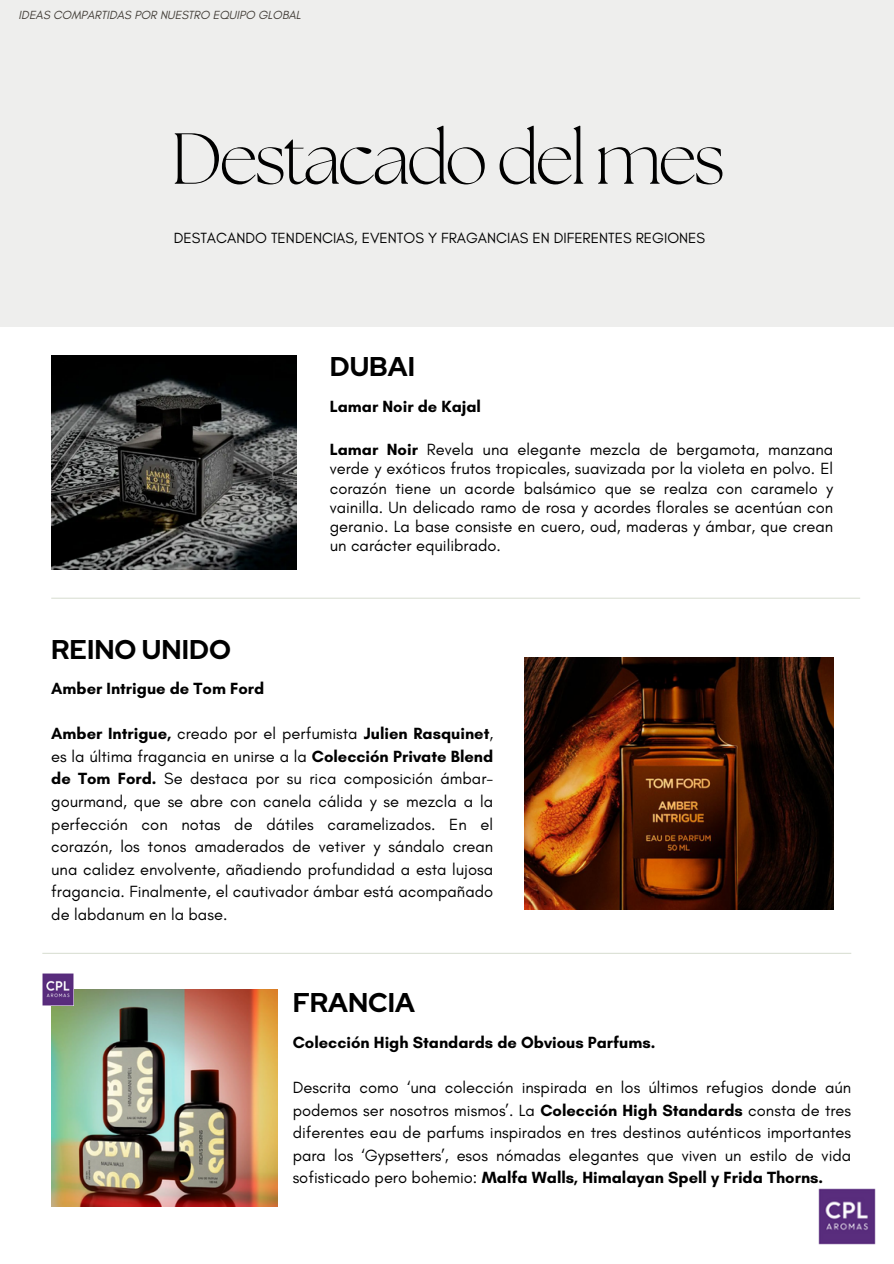
<style>
.page{position:relative;width:894px;height:1264px;background:#fff}
.page>*{position:absolute;margin:0;border:0;box-sizing:border-box;transform-origin:0 0}
.t1{font:300 72px "The Seasons";letter-spacing:-.05em;color:#000}
.t2{font:700 27px "Red Hat Display";color:#000}
.t3{font:16.5px/22.5px "Glacial Indifference";color:#000;text-align:justify}
.t4{font:700 16.5px "Glacial Indifference";color:#000}
.t5{font:15px "Glacial Indifference";color:#000}
.t6{font:italic 12px "Glacial Indifference";color:#423d37}
.s1{font-weight:700}
</style>
<div class="page">
<div style="left:0;top:0;width:893px;height:327px;background:#eeeeed"></div>
<img style="left:818px;top:1188px;width:56px;height:56px">
<hr style="left:51px;top:597px;width:808px;height:1px;background:#4a6229">
<hr style="left:42px;top:952px;width:809px;height:1px;background:#4a6229">
<img style="left:51px;top:989px;width:226px;height:216px">
<img style="left:51px;top:355px;width:245px;height:214px">
<img style="left:524px;top:657px;width:309px;height:252px">
<img style="left:42px;top:973px;width:32px;height:32px">
<h4 class="t6" style="left:19px;top:8px;width:284px">IDEAS COMPARTIDAS POR NUESTRO EQUIPO GLOBAL</h4>
<h5 class="t1" style="left:171px;top:126px;width:555px">Destacado del mes</h5>
<p class="t5" style="left:174px;top:229px;width:533px">DESTACANDO TENDENCIAS, EVENTOS Y FRAGANCIAS EN DIFERENTES REGIONES</p>
<h4 class="t2" style="left:329px;top:349px;width:87px">DUBAI</h4>
<p class="t2" style="left:51px;top:632px;width:181px">REINO UNIDO</p>
<p class="t4" style="left:329px;top:397px;width:153px">Lamar Noir de Kajal</p>
<p class="t3" style="left:329px;top:440px;width:505px;line-height:19.2px"><span class="s1">Lamar Noir</span> Revela una elegante mezcla de bergamota, manzana verde y exóticos frutos tropicales, suavizada por la violeta en polvo. El corazón tiene un acorde balsámico que se realza con caramelo y vainilla. Un delicado ramo de rosa y acordes florales se acentúan con geranio. La base consiste en cuero, oud, maderas y ámbar, que crean un carácter equilibrado.</p>
<h5 class="t4" style="left:51px;top:678px;width:214px">Amber Intrigue de Tom Ford</h5>
<h2 class="t3" style="left:51px;top:722px;width:443px"><span class="s1">Amber Intrigue,</span> creado por el perfumista <span class="s1">Julien Rasquinet</span>, es la última fragancia en unirse a la <span class="s1">Colección Private Blend de Tom Ford.</span> Se destaca por su rica composición ámbar&shy;gourmand, que se abre con canela cálida y se mezcla a la perfección con notas de dátiles caramelizados. En el corazón, los tonos amaderados de vetiver y sándalo crean una calidez envolvente, añadiendo profundidad a esta lujosa fragancia. Finalmente, el cautivador ámbar está acompañado de labdanum en la base.</h2>
<h4 class="t2" style="left:292px;top:984px;width:123px">FRANCIA</h4>
<h5 class="t4" style="left:292px;top:1032px;width:364px">Colección High Standards de Obvious Parfums.</h5>
<p class="t3" style="left:292px;top:1076px;width:560px">Descrita como ‘una colección inspirada en los últimos refugios donde aún podemos ser nosotros mismos’. La <span class="s1">Colección High Standards</span> consta de tres diferentes eau de parfums inspirados en tres destinos auténticos importantes para los ‘Gypsetters’, esos nómadas elegantes que viven un estilo de vida sofisticado pero bohemio: <span class="s1">Malfa Walls, Himalayan Spell y Frida Thorns.</span></p>
</div>
